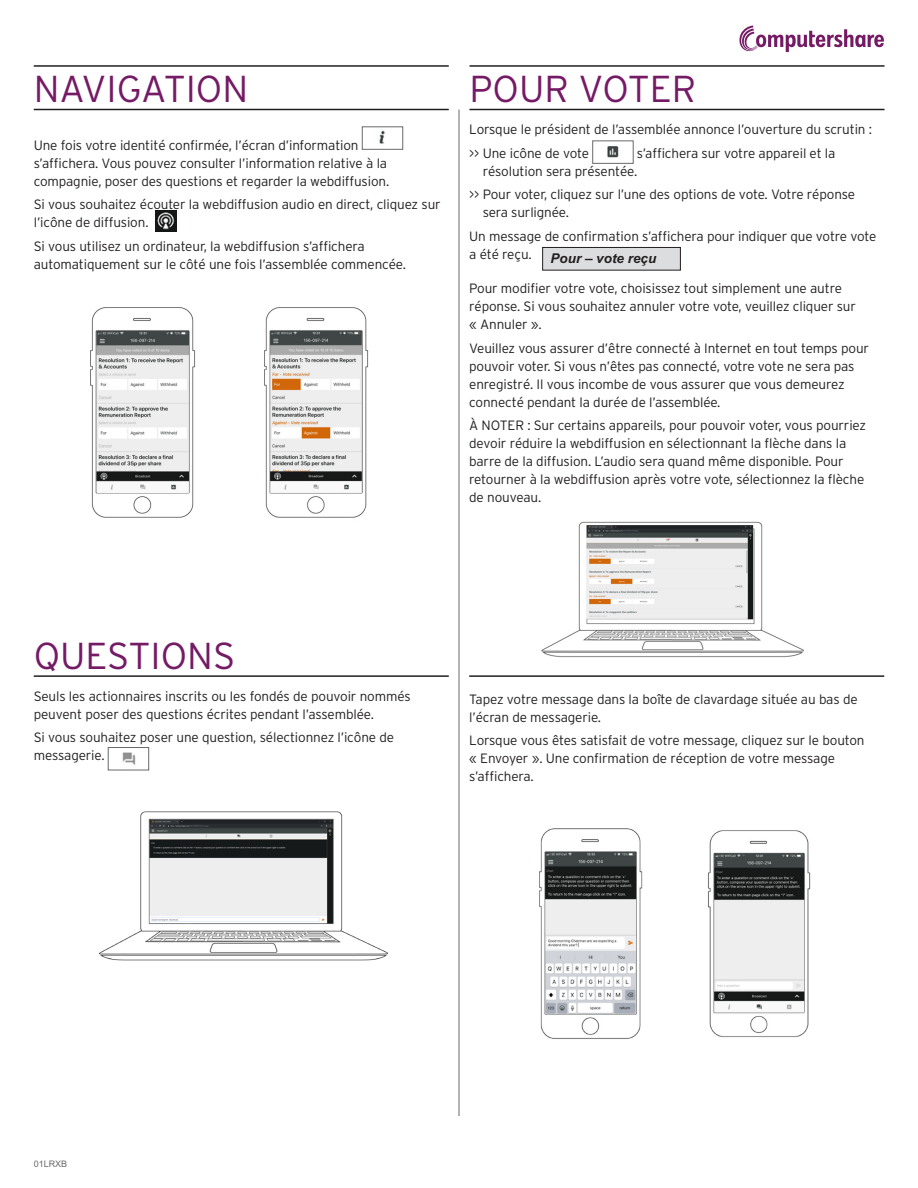
<style>
.page{position:relative;width:918px;height:1188px;background:#fff}
.page>*{position:absolute;margin:0;border:0;box-sizing:border-box;transform-origin:0 0}
.Main_Header{font:300 37.5px "Interstate";color:#751a65}
.Body_Copy{font:300 13.5px/18px "Interstate";letter-spacing:-.01em;color:#231f20}
.t1{font:italic 700 13.5px "Arial MT Std";color:#231f20}
.t2{font:9px "Arial MT Std";color:#696969}
</style>
<div class="page">
<hr style="left:459px;top:110px;width:1px;height:1006px;background:#696969">
<svg style="left:739px;top:26px;width:145px;height:26px"></svg>
<img style="left:541px;top:521px;width:263px;height:137px">
<img style="left:99px;top:811px;width:289px;height:150px">
<img style="left:379px;top:130px;width:6px;height:14px">
<div style="left:362px;top:126px;width:41px;height:24px;border:1px solid #696969"></div>
<img style="left:155px;top:211px;width:22px;height:21px">
<img style="left:607px;top:146px;width:12px;height:12px">
<div style="left:592px;top:140px;width:42px;height:24px;border:1px solid #696969"></div>
<img style="left:122px;top:752px;width:14px;height:13px">
<div style="left:108px;top:747px;width:41px;height:23px;border:1px solid #696969"></div>
<hr style="left:34px;top:65px;width:415px;height:2px;background:#231f20">
<hr style="left:469px;top:65px;width:416px;height:2px;background:#231f20">
<hr style="left:34px;top:109px;width:415px;height:1px;background:#231f20">
<hr style="left:34px;top:675px;width:415px;height:2px;background:#231f20">
<hr style="left:469px;top:675px;width:415px;height:2px;background:#231f20">
<hr style="left:469px;top:109px;width:416px;height:1px;background:#231f20">
<div style="left:543px;top:247px;width:137px;height:23px;background:#dcdddf"></div>
<div style="left:542px;top:247px;width:139px;height:23px;border:1px solid #231f20"></div>
<img style="left:264px;top:307px;width:105px;height:211px">
<img style="left:90px;top:307px;width:105px;height:211px">
<img style="left:539px;top:828px;width:104px;height:211px">
<img style="left:708px;top:830px;width:103px;height:207px">
<p class="Main_Header" style="left:34px;top:68px;width:216px">NAVIGATION</p>
<p class="Body_Copy" style="left:34px;top:136px;width:326px">Une fois votre identité confirmée, l’écran d’information</p>
<p class="Body_Copy" style="left:34px;top:154px;width:357px">s’affichera. Vous pouvez consulter l’information relative à la compagnie, poser des questions et regarder la webdiffusion.</p>
<p class="Body_Copy" style="left:34px;top:195px;width:408px">Si vous souhaitez écouter la webdiffusion audio en direct, cliquez sur l’icône de diffusion.</p>
<p class="Body_Copy" style="left:34px;top:237px;width:374px">Si vous utilisez un ordinateur, la webdiffusion s’affichera automatiquement sur le côté une fois l’assemblée commencée.</p>
<p class="Main_Header" style="left:469px;top:68px;width:228px">POUR VOTER</p>
<p class="Body_Copy" style="left:469px;top:120px;width:404px">Lorsque le président de l’assemblée annonce l’ouverture du scrutin :</p>
<p class="Body_Copy" style="left:469px;top:144px;width:121px">&gt;&gt; Une icône de vote</p>
<p class="Body_Copy" style="left:483px;top:144px;width:354px;text-indent:154px">s’affichera sur votre appareil et la résolution sera présentée.</p>
<p class="Body_Copy" style="left:483px;top:185px;width:374px;text-indent:-13px">&gt;&gt; Pour voter, cliquez sur l’une des options de vote. Votre réponse sera surlignée.</p>
<p class="Body_Copy" style="left:469px;top:227px;width:409px">Un message de confirmation s’affichera pour indiquer que votre vote a été reçu.</p>
<p class="Body_Copy" style="left:469px;top:279px;width:388px">Pour modifier votre vote, choisissez tout simplement une autre réponse. Si vous souhaitez annuler votre vote, veuillez cliquer sur « Annuler ».</p>
<p class="Body_Copy" style="left:469px;top:339px;width:401px">Veuillez vous assurer d’être connecté à Internet en tout temps pour pouvoir voter. Si vous n’êtes pas connecté, votre vote ne sera pas enregistré. Il vous incombe de vous assurer que vous demeurez connecté pendant la durée de l’assemblée.</p>
<p class="Body_Copy" style="left:469px;top:416px;width:398px">À NOTER : Sur certains appareils, pour pouvoir voter, vous pourriez devoir réduire la webdiffusion en sélectionnant la flèche dans la barre de la diffusion. L’audio sera quand même disponible. Pour retourner à la webdiffusion après votre vote, sélectionnez la flèche de nouveau.</p>
<p class="t1" style="left:550px;top:250px;width:107px">Pour – vote reçu</p>
<p class="Main_Header" style="left:34px;top:635px;width:203px">QUESTIONS</p>
<p class="Body_Copy" style="left:34px;top:687px;width:379px">Seuls les actionnaires inscrits ou les fondés de pouvoir nommés peuvent poser des questions écrites pendant l’assemblée.</p>
<p class="Body_Copy" style="left:34px;top:729px;width:362px">Si vous souhaitez poser une question, sélectionnez l’icône de messagerie.</p>
<p class="Body_Copy" style="left:469px;top:690px;width:390px">Tapez votre message dans la boîte de clavardage située au bas de l’écran de messagerie.</p>
<p class="Body_Copy" style="left:469px;top:732px;width:397px">Lorsque vous êtes satisfait de votre message, cliquez sur le bouton « Envoyer ». Une confirmation de réception de votre message s’affichera.</p>
<p class="t2" style="left:34px;top:1158px;width:35px">01LRXB</p>
</div>
